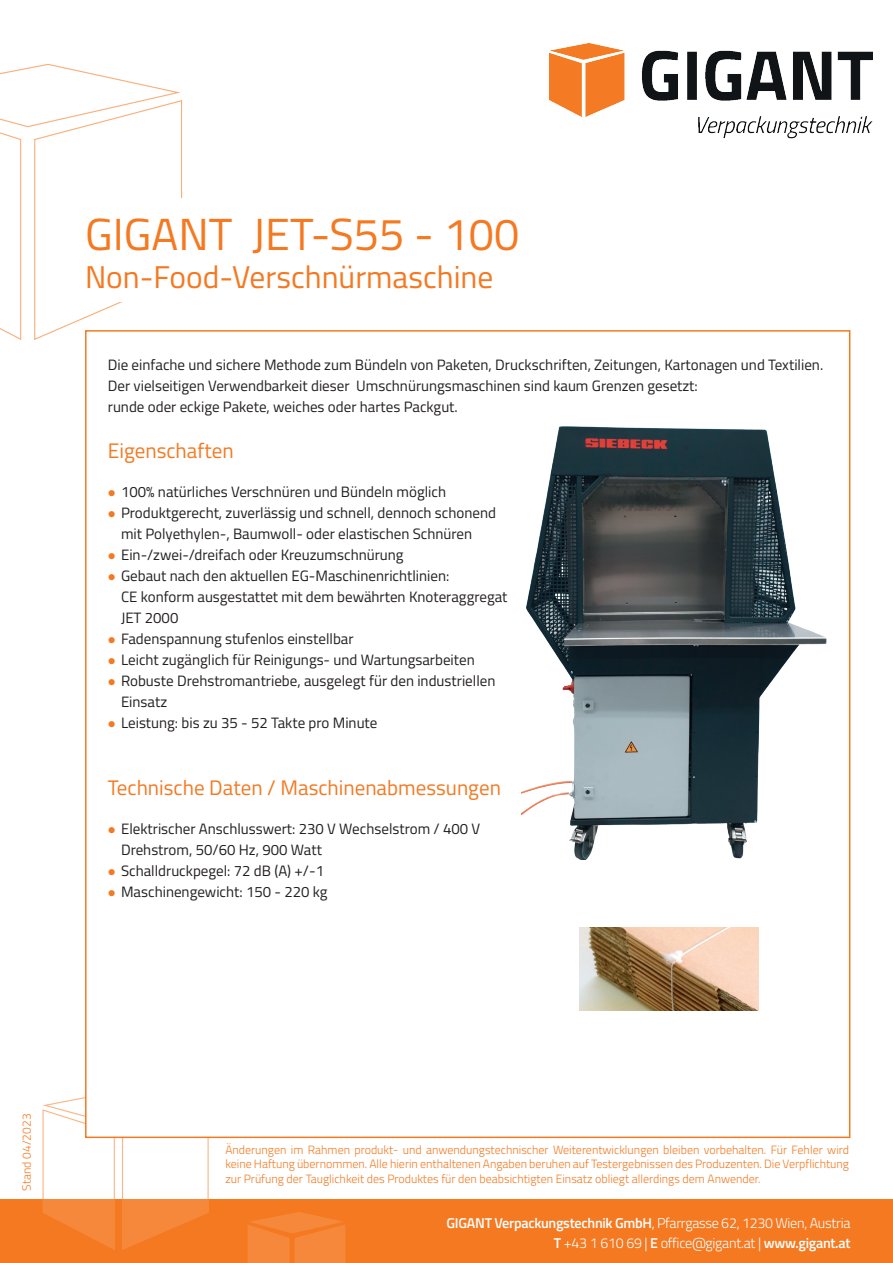
<style>
.page{position:relative;width:893px;height:1263px;background:#fff}
.page>*{position:absolute;margin:0;border:0;box-sizing:border-box;transform-origin:0 0}
.t1{font:45px "Titillium Web";color:#f47921}
.t2{font:31.5px "Titillium Web";color:#f47921}
.t3{font:21px "Titillium Web";color:#f47921}
.t4{font:15px/21px "Titillium Web";color:#231f20}
.t5{font:300 14.25px/19.5px "Titillium Web";letter-spacing:-.02em;color:#fff;text-align:right}
.t6{font:300 12px/14.4px "Titillium Web";color:#f47921;text-align:justify}
.s1{color:#f47921}
.s2{font-weight:600}
</style>
<div class="page">
<div style="left:0;top:1199px;width:893px;height:64px;background:#f47921"></div>
<svg style="left:0;top:63px;width:183px;height:277px"></svg>
<svg style="left:247px;top:1212px;width:98px;height:51px"></svg>
<svg style="left:42px;top:1097px;width:168px;height:153px"></svg>
<div style="left:85px;top:199px;width:776px;height:103px;background:#fff"></div>
<div style="left:86px;top:331px;width:764px;height:806px;background:#fff"></div>
<img style="left:521px;top:426px;width:306px;height:433px">
<img style="left:580px;top:928px;width:178px;height:82px">
<img style="left:550px;top:43px;width:323px;height:96px">
<h1 class="t1" style="left:85px;top:201px;width:436px">GIGANT JET-S55 - 100</h1>
<h2 class="t2" style="left:85px;top:253px;width:410px">Non-Food-Verschnürmaschine</h2>
<p class="t4" style="left:108px;top:353px;width:717px">Die einfache und sichere Methode zum Bündeln von Paketen, Druckschriften, Zeitungen, Kartonagen und Textilien.<br>Der vielseitigen Verwendbarkeit dieser Umschnürungsmaschinen sind kaum Grenzen gesetzt:<br>runde oder eckige Pakete, weiches oder hartes Packgut.</p>
<h3 class="t3" style="left:108px;top:435px;width:127px">Eigenschaften</h3>
<p class="t4" style="left:108px;top:480px;width:340px"><span class="s1">●</span> 100% natürliches Verschnüren und Bündeln möglich</p>
<p class="t4" style="left:121px;top:501px;width:377px;text-indent:-13px"><span class="s1">●</span> Produktgerecht, zuverlässig und schnell, dennoch schonend mit Polyethylen-, Baumwoll- oder elastischen Schnüren</p>
<p class="t4" style="left:108px;top:543px;width:297px"><span class="s1">●</span> Ein-/zwei-/dreifach oder Kreuzumschnürung</p>
<p class="t4" style="left:121px;top:564px;width:388px;text-indent:-13px"><span class="s1">●</span> Gebaut nach den aktuellen EG-Maschinenrichtlinien:<br>CE konform ausgestattet mit dem bewährten Knoteraggregat<br>JET 2000</p>
<p class="t4" style="left:108px;top:627px;width:247px"><span class="s1">●</span> Fadenspannung stufenlos einstellbar</p>
<p class="t4" style="left:108px;top:648px;width:368px"><span class="s1">●</span> Leicht zugänglich für Reinigungs- und Wartungsarbeiten</p>
<p class="t4" style="left:121px;top:669px;width:376px;text-indent:-13px"><span class="s1">●</span> Robuste Drehstromantriebe, ausgelegt für den industriellen<br>Einsatz</p>
<p class="t4" style="left:108px;top:711px;width:271px"><span class="s1">●</span> Leistung: bis zu 35 - 52 Takte pro Minute</p>
<h3 class="t3" style="left:108px;top:772px;width:395px">Technische Daten / Maschinenabmessungen</h3>
<p class="t4" style="left:121px;top:817px;width:361px;text-indent:-13px"><span class="s1">●</span> Elektrischer Anschlusswert: 230 V Wechselstrom / 400 V<br>Drehstrom, 50/60 Hz, 900 Watt</p>
<p class="t4" style="left:108px;top:859px;width:218px"><span class="s1">●</span> Schalldruckpegel: 72 dB (A) +/-1</p>
<p class="t4" style="left:108px;top:880px;width:221px"><span class="s1">●</span> Maschinengewicht: 150 - 220 kg</p>
<p class="t6" style="left:19px;top:1191px;width:78px;rotate:-90deg">Stand 04/2023</p>
<p class="t6" style="left:225px;top:1142px;width:625px">Änderungen im Rahmen produkt- und anwendungstechnischer Weiterentwicklungen bleiben vorbehalten. Für Fehler wird keine Haftung übernommen. Alle hierin enthaltenen Angaben beruhen auf Testergebnissen des Produzenten. Die Verpflichtung zur Prüfung der Tauglichkeit des Produktes für den beabsichtigten Einsatz obliegt allerdings dem Anwender.</p>
<p class="t5" style="left:446px;top:1213px;width:405px"><span class="s2">GIGANT Verpackungstechnik GmbH</span>, Pfarrgasse 62, 1230 Wien, Austria<br><span class="s2">T</span> +43 1 610 69 | <span class="s2">E</span> office@gigant.at | <span class="s2">www.gigant.at</span></p>
</div>
